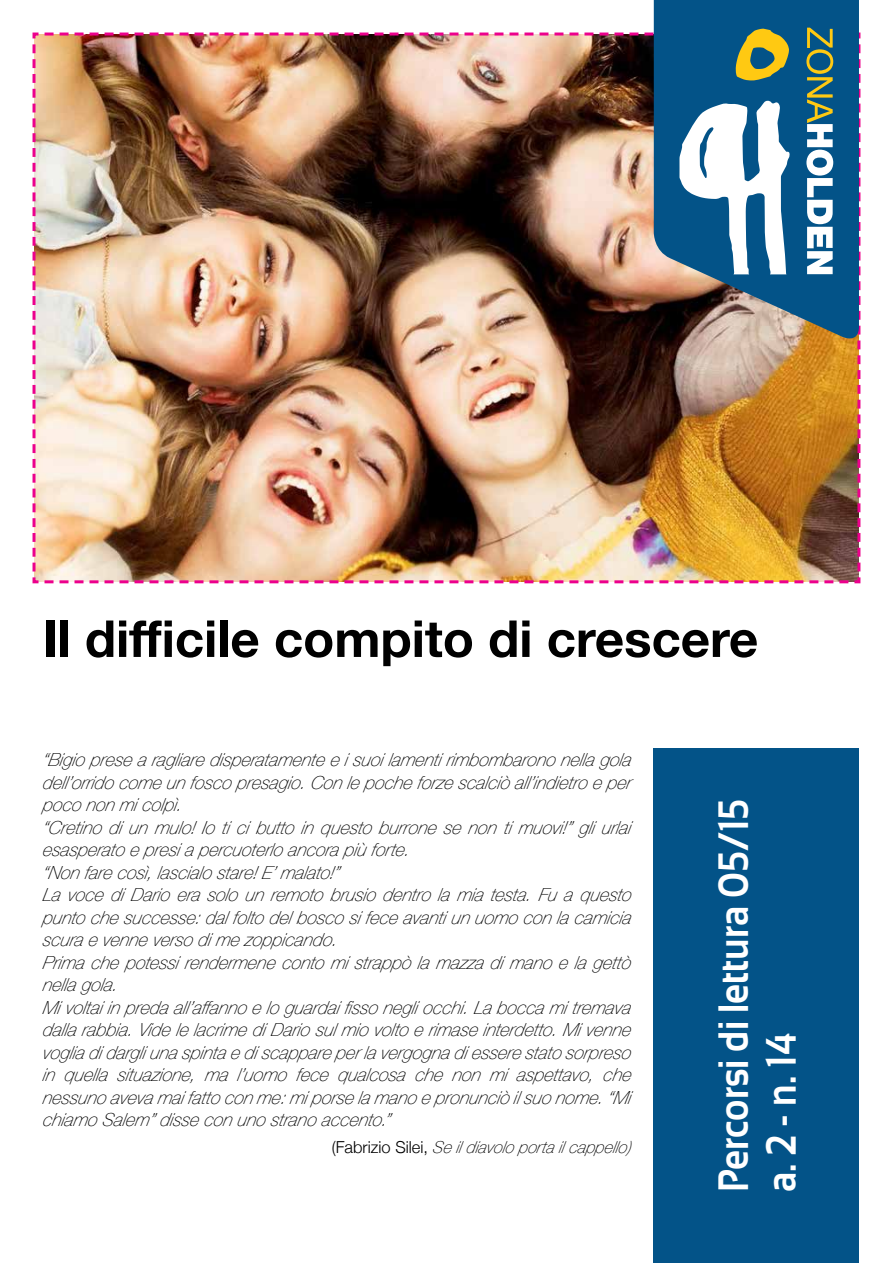
<style>
.page{position:relative;width:893px;height:1263px;background:#fff}
.page>*{position:absolute;margin:0;border:0;box-sizing:border-box;transform-origin:0 0}
.t1{font:700 51px "Helvetica Neue";color:#000}
.t2{font:700 42.45px/47.8px "Sansation";color:#fff;scale:.86 1}
.t3{font:italic 100 18px/22.5px "Helvetica Neue";color:#000}
.t4{font:italic 100 16.5px "Helvetica Neue";color:#000}
.s1{font-weight:300;font-style:normal}
</style>
<div class="page">
<img style="left:32px;top:32px;width:829px;height:552px">
<div style="left:654px;top:749px;width:205px;height:514px;background:#035388"></div>
<svg style="left:654px;top:0;width:205px;height:344px;fill:#035388"></svg>
<img style="left:42px;top:28px;width:806px;height:246px">
<h1 class="t1" style="left:43px;top:599px;width:717px">Il difficile compito di crescere</h1>
<p class="t3" style="left:42px;top:748px;width:595px">“Bigio prese a ragliare disp eratamente e isuoilamentirimbombarono nella gola dell’orrido come un fosco presagio.Con le p oche forze scalciò all’indietro e p er poco non micolpì.<br>“Cretino di un mulo! Io ti ci butto in questo burrone se non ti muovi!” gli urlai esasp erato e presia p ercuoterlo ancora più forte.<br>“Non fare così,lascialo stare!E’malato!”<br>La voce di Dario era solo un remoto brusio dentro la mia testa. Fu a questo punto che successe:dalfolto delbosco sifece avantiun uomo con la camicia scura e venne verso dime zoppicando.<br>Prima che p otessi rendermene conto mi strapp ò la mazza di mano e la gettò nella gola.<br>Mivoltaiin preda all’affanno e lo guardaifisso negliocchi.La bocca mitremava dalla rabbia.Vide le lacrime diDario sulmio volto e rimase interdetto.Mivenne voglia didargliuna sp inta e discappare p erla vergogna diessere stato sorpreso in quella situazione, ma l’uomo fece qualcosa che non mi asp ettavo, che nessuno aveva maifatto con me:miporse la mano e pronunciò ilsuo nome.“Mi chiamo Salem”disse con uno strano accento.”</p>
<p class="t4" style="left:332px;top:1135px;width:301px"><span class="s1">( F a b r i z i o S i l e i ,</span> Se ildiavolo porta ilcappello)</p>
<h2 class="t2" style="left:709px;top:1192px;width:459px;rotate:-90deg">Percorsi di lettura 05/15 a. 2 - n. 14</h2>
</div>
